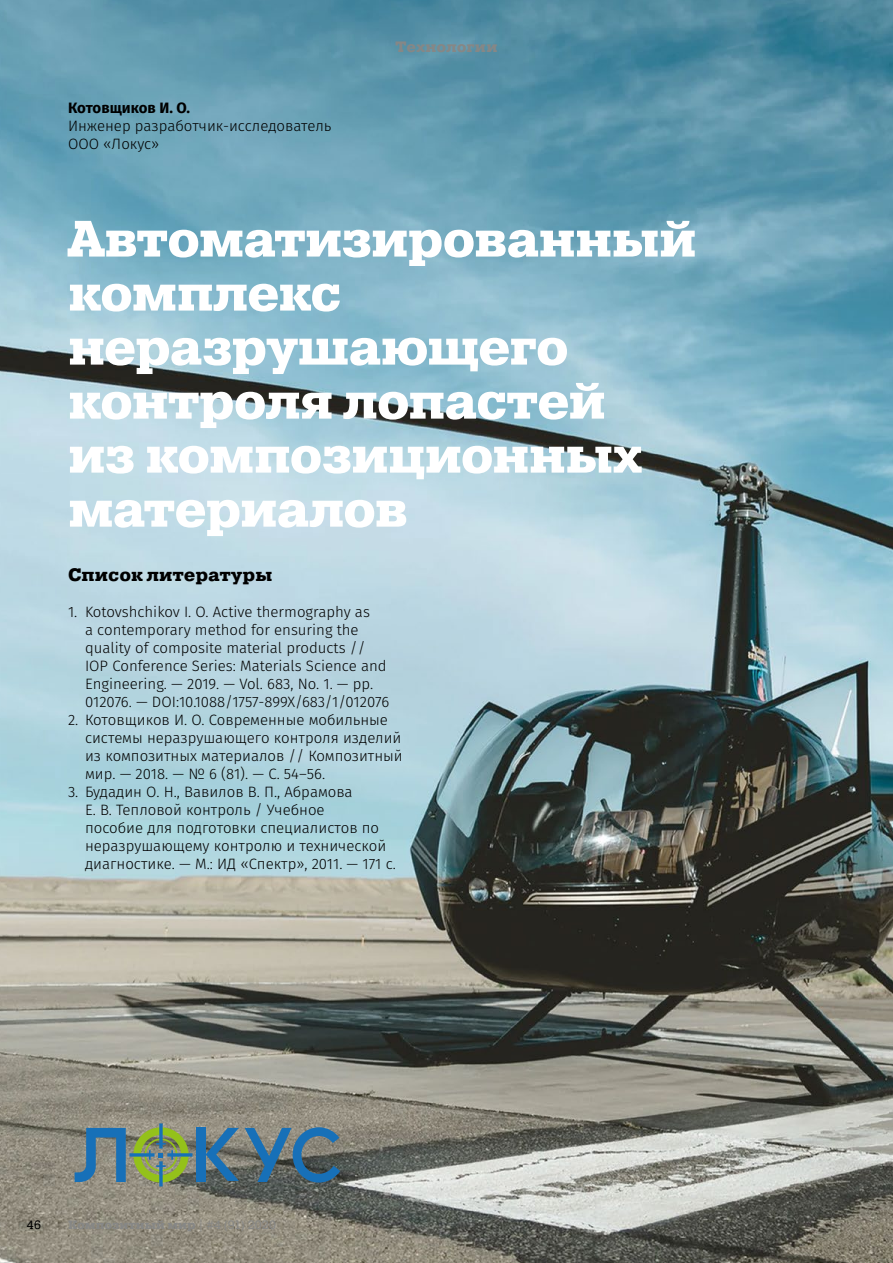
<style>
.page{position:relative;width:893px;height:1263px;background:#fff}
.page>*{position:absolute;margin:0;border:0;box-sizing:border-box;transform-origin:0 0}
.t1{font:800 51px/54px "Pragmatica Slab";letter-spacing:-.025em;color:#fff}
.t2{font:800 18px "Pragmatica Slab";letter-spacing:-.005em;color:#000}
.t3{font:300 15px/18px "Fira Sans";color:#000}
.t4{font:700 15px "Fira Sans";color:#000}
.t5{font:800 15px "Pragmatica Slab";letter-spacing:.015em;color:#868786}
.t6{font:800 12px "Pragmatica Slab";letter-spacing:.01em;color:#868786}
.t7{font:12px "Pragmatica Slab";color:#000}
.s1{font-weight:400}
</style>
<div class="page">
<img style="left:0;top:0;width:893px;height:1263px">
<div style="left:196px;top:1128px;width:10px;height:54px;background:#1770b8"></div>
<svg style="left:206px;top:1128px;width:33px;height:53px;background:#5a7687"></svg>
<svg style="left:245px;top:1127px;width:95px;height:55px;background:#527083"></svg>
<svg style="left:75px;top:1123px;width:117px;height:63px;background:#738c7a"></svg>
<p class="t4" style="left:68px;top:95px;width:124px">Котовщиков И. О.</p>
<p class="t3" style="left:68px;top:116px;width:265px">Инженер разработчик-исследователь<br>ООО «Локус»</p>
<p class="t5" style="left:395px;top:38px;width:103px">Технологии</p>
<h1 class="t1" style="left:68px;top:214px;width:630px">Автоматизированный комплекс неразрушающего контроля лопастей<br>из композиционных материалов</h1>
<p class="t2" style="left:68px;top:564px;width:206px">Список литературы</p>
<p class="t3" style="left:85px;top:602px;width:306px;text-indent:-17px">1. Kotovshchikov I. O. Active thermography as<br>a contemporary method for ensuring the quality of composite material products // IOP Conference Series: Materials Science and Engineering. — 2019. — Vol. 683, No. 1. — pp.<br>012076. — DOI:10.1088/1757-899X/683/1/012076</p>
<p class="t3" style="left:85px;top:710px;width:319px;text-indent:-17px">2. Котовщиков И. О. Современные мобильные системы неразрушающего контроля изделий из композитных материалов // Композитный мир. — 2018. — № 6 (81). — С. 54–56.</p>
<p class="t3" style="left:85px;top:782px;width:312px;text-indent:-17px">3. Будадин О. Н., Вавилов В. П., Абрамова<br>Е. В. Тепловой контроль / Учебное<br>пособие для подготовки специалистов по неразрушающему контролю и технической диагностике. — М.: ИД «Спектр», 2011. — 171 c.</p>
<p class="t7" style="left:27px;top:1217px;width:16px">46</p>
<p class="t6" style="left:68px;top:1217px;width:210px">Композитный мир <span class="s1">| #4 (91) 2020</span></p>
</div>
